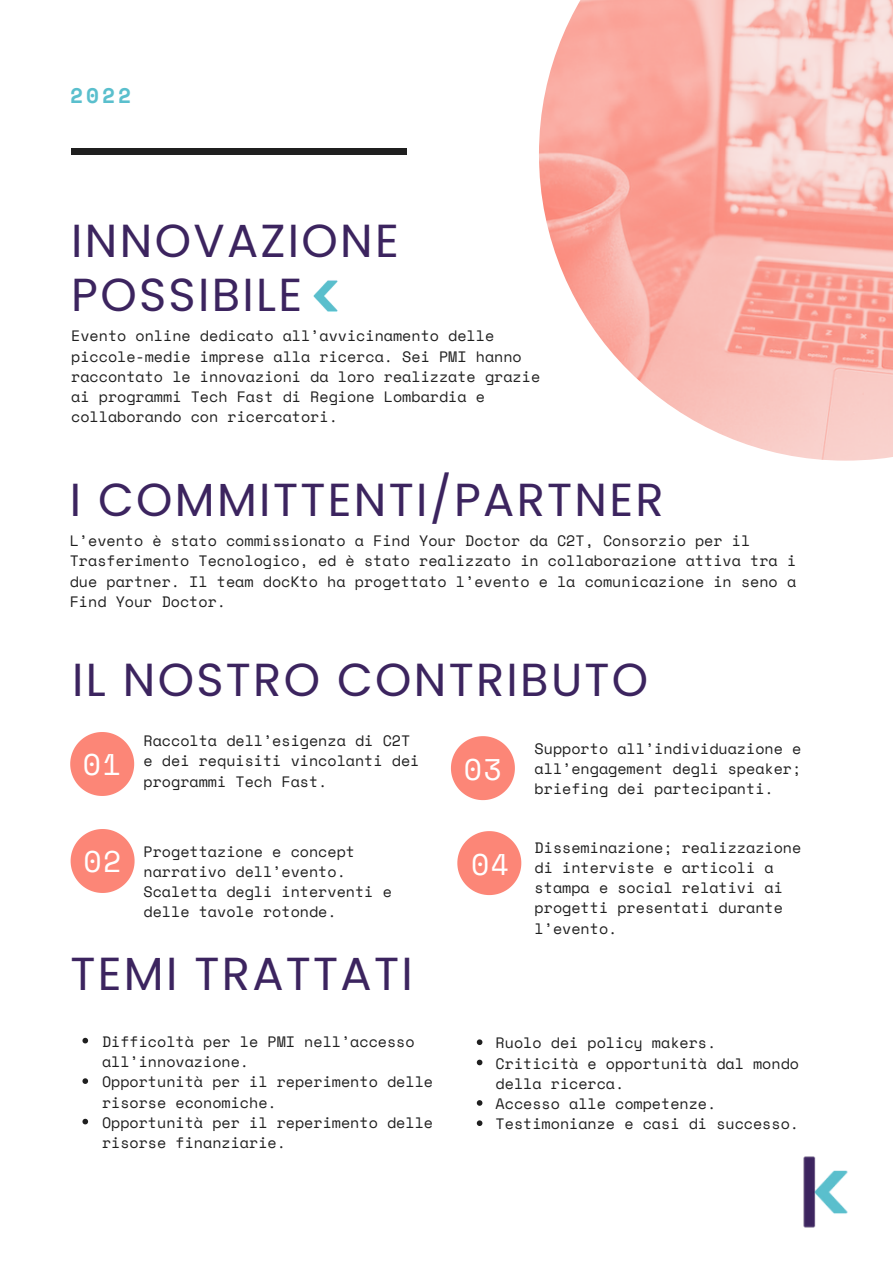
<style>
.page{position:relative;width:893px;height:1264px;background:#fff}
.page>*{position:absolute;margin:0;border:0;box-sizing:border-box;transform-origin:0 0}
.t1{font:46.35px/54px "Poppins";letter-spacing:.05em;color:#3c245f}
.t2{font:29.7px "Space Mono";letter-spacing:.05em;color:#fff}
.t3{font:700 21px "Space Mono";color:#5abfcd}
.t4{font:15px/20.2px "Space Mono";color:#1f1f1f}
</style>
<div class="page">
<img style="left:539px;top:0;width:353px;height:460px">
<div style="left:71px;top:148px;width:335px;height:6px;background:#1f1f1f"></div>
<svg style="left:70px;top:732px;width:64px;height:64px"></svg>
<svg style="left:457px;top:831px;width:64px;height:64px"></svg>
<svg style="left:451px;top:736px;width:64px;height:64px"></svg>
<svg style="left:71px;top:829px;width:64px;height:64px"></svg>
<svg style="left:477px;top:1039px;width:5px;height:6px"></svg>
<svg style="left:477px;top:1059px;width:5px;height:6px"></svg>
<svg style="left:477px;top:1100px;width:5px;height:5px"></svg>
<svg style="left:477px;top:1120px;width:5px;height:5px"></svg>
<img style="left:803px;top:1156px;width:45px;height:72px">
<svg style="left:82px;top:1037px;width:6px;height:6px"></svg>
<svg style="left:82px;top:1078px;width:6px;height:5px"></svg>
<svg style="left:82px;top:1118px;width:6px;height:6px"></svg>
<img style="left:313px;top:280px;width:25px;height:32px">
<p class="t3" style="left:70px;top:79px;width:62px">2022</p>
<p class="t1" style="left:71px;top:214px;width:329px">INNOVAZIONE<br>POSSIBILE</p>
<p class="t4" style="left:71px;top:325px;width:470px">Evento online dedicato all’avvicinamento delle piccole-medie imprese alla ricerca. Sei PMI hanno raccontato le innovazioni da loro realizzate grazie ai programmi Tech Fast di Regione Lombardia e collaborando con ricercatori.</p>
<p class="t1" style="left:70px;top:472px;width:595px">I COMMITTENTI/PARTNER</p>
<p class="t4" style="left:70px;top:530px;width:728px">L’evento è stato commissionato a Find Your Doctor da C2T, Consorzio per il Trasferimento Tecnologico, ed è stato realizzato in collaborazione attiva tra i due partner. Il team docKto ha progettato l’evento e la comunicazione in seno a Find Your Doctor.</p>
<p class="t1" style="left:72px;top:653px;width:577px">IL NOSTRO CONTRIBUTO</p>
<p class="t2" style="left:83px;top:742px;width:39px">01</p>
<p class="t2" style="left:83px;top:839px;width:39px">02</p>
<p class="t4" style="left:143px;top:730px;width:277px">Raccolta dell’esigenza di C2T e dei requisiti vincolanti dei programmi Tech Fast.</p>
<p class="t4" style="left:143px;top:840px;width:250px">Progettazione e concept narrativo dell’evento.<br>Scaletta degli interventi e delle tavole rotonde.</p>
<p class="t1" style="left:70px;top:947px;width:344px">TEMI TRATTATI</p>
<p class="t4" style="left:102px;top:1030px;width:314px">Difficoltà per le PMI nell’accesso all’innovazione.</p>
<p class="t4" style="left:102px;top:1071px;width:332px">Opportunità per il reperimento delle risorse economiche.</p>
<p class="t4" style="left:102px;top:1111px;width:332px">Opportunità per il reperimento delle risorse finanziarie.</p>
<p class="t2" style="left:463px;top:746px;width:39px">03</p>
<p class="t2" style="left:471px;top:841px;width:39px">04</p>
<p class="t4" style="left:534px;top:737px;width:268px;text-align:justify">Supporto all’individuazione e all’engagement degli speaker; briefing dei partecipanti.</p>
<p class="t4" style="left:534px;top:837px;width:268px">Disseminazione; realizzazione di interviste e articoli a stampa e social relativi ai progetti presentati durante l’evento.</p>
<p class="t4" style="left:495px;top:1032px;width:222px">Ruolo dei policy makers.</p>
<p class="t4" style="left:495px;top:1052px;width:305px">Criticità e opportunità dal mondo della ricerca.</p>
<p class="t4" style="left:495px;top:1093px;width:222px">Accesso alle competenze.</p>
<p class="t4" style="left:495px;top:1113px;width:305px">Testimonianze e casi di successo.</p>
</div>
